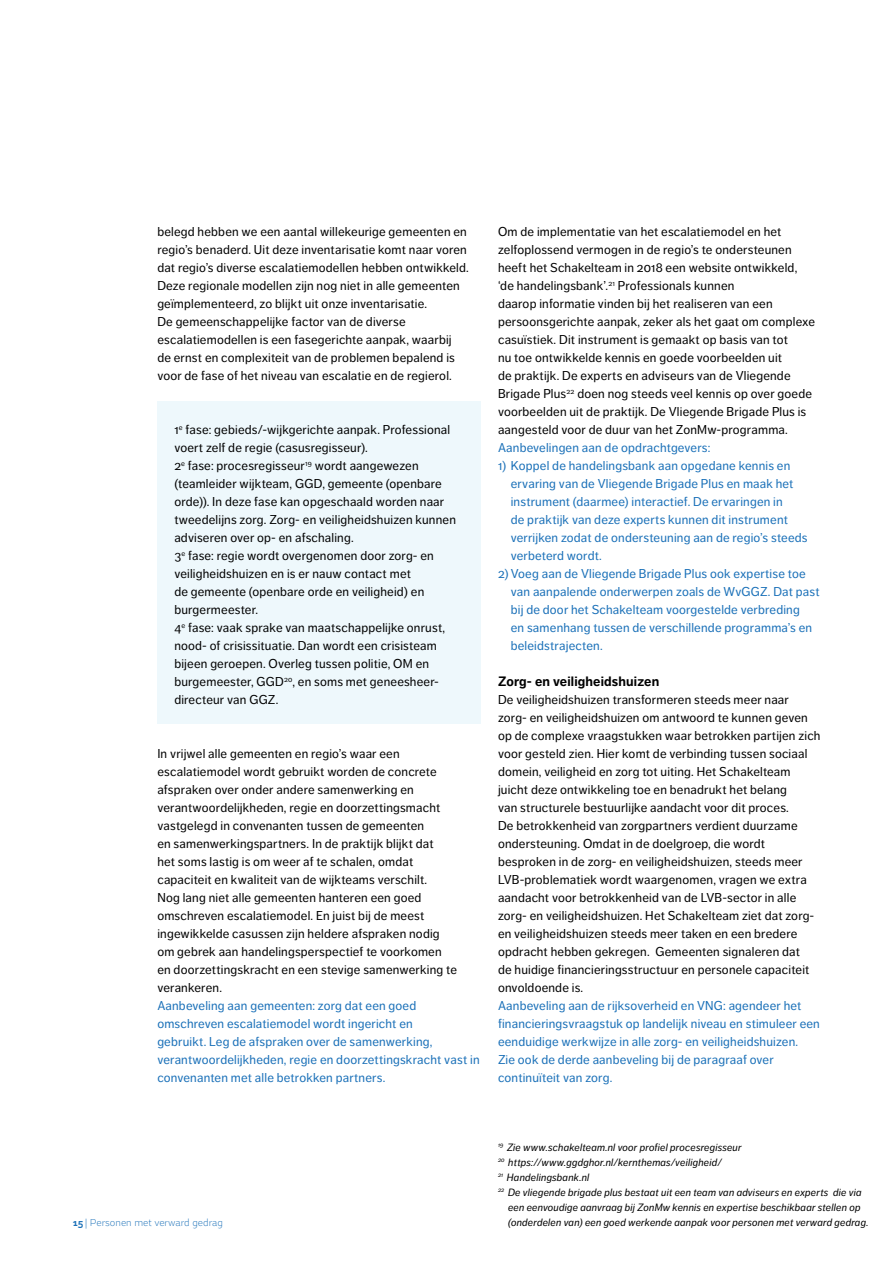
<style>
.page{position:relative;width:893px;height:1263px;background:#fff}
.page>*{position:absolute;margin:0;border:0;box-sizing:border-box;transform-origin:0 0}
.PmVG-subalineakop{font:700 13.5px "Dagny Pro";letter-spacing:.01em;color:#000}
._10_RO_Broodtekst{font:12.75px/18px "Dagny Pro";letter-spacing:.015em;color:#000}
._10_RO_Broodtekst-2{font:12.75px/18px "Dagny Pro";letter-spacing:.015em;color:#1a70b8}
.PmVG-figuur_bijschri{font:italic 10.5px/15px "Dagny Pro";letter-spacing:.02em;color:#000}
.t1{font:10.5px "Dupla";color:#1a70b8}
.s1{font-weight:700}
</style>
<div class="page">
<div style="left:157px;top:401px;width:323px;height:323px;background:#eef8fc"></div>
<p class="_10_RO_Broodtekst" style="left:157px;top:222px;width:313px">belegd hebben we een aantal willekeurige gemeenten en regio’s benaderd. Uit deze inventarisatie komt naar voren dat regio’s diverse escalatiemodellen hebben ontwikkeld.<br>Deze regionale modellen zijn nog niet in alle gemeenten geïmplementeerd, zo blijkt uit onze inventarisatie.<br>De gemeenschappelijke factor van de diverse escalatiemodellen is een fasegerichte aanpak, waarbij<br>de ernst en complexiteit van de problemen bepalend is voor de fase of het niveau van escalatie en de regierol.</p>
<p class="_10_RO_Broodtekst" style="left:174px;top:420px;width:277px">1<sup>e</sup> fase: gebieds/-wijkgerichte aanpak. Professional voert zelf de regie (casusregisseur).</p>
<p class="_10_RO_Broodtekst" style="left:174px;top:456px;width:283px">2<sup>e</sup> fase: procesregisseur<sup>19</sup> wordt aangewezen (teamleider wijkteam, GGD, gemeente (openbare orde)). In deze fase kan opgeschaald worden naar tweedelijns zorg. Zorg- en veiligheidshuizen kunnen adviseren over op- en afschaling.</p>
<p class="_10_RO_Broodtekst" style="left:174px;top:546px;width:261px">3<sup>e</sup> fase: regie wordt overgenomen door zorg- en veiligheidshuizen en is er nauw contact met<br>de gemeente (openbare orde en veiligheid) en burgermeester.</p>
<p class="_10_RO_Broodtekst" style="left:174px;top:618px;width:272px">4<sup>e</sup> fase: vaak sprake van maatschappelijke onrust, nood- of crisissituatie. Dan wordt een crisisteam bijeen geroepen. Overleg tussen politie, OM en burgemeester, GGD<sup>20</sup>, en soms met geneesheer&shy;directeur van GGZ.</p>
<p class="_10_RO_Broodtekst" style="left:157px;top:744px;width:301px">In vrijwel alle gemeenten en regio’s waar een escalatiemodel wordt gebruikt worden de concrete afspraken over onder andere samenwerking en verantwoordelijkheden, regie en doorzettingsmacht vastgelegd in convenanten tussen de gemeenten<br>en samenwerkingspartners. In de praktijk blijkt dat<br>het soms lastig is om weer af te schalen, omdat capaciteit en kwaliteit van de wijkteams verschilt.<br>Nog lang niet alle gemeenten hanteren een goed omschreven escalatiemodel. En juist bij de meest ingewikkelde casussen zijn heldere afspraken nodig om gebrek aan handelingsperspectief te voorkomen en doorzettingskracht en een stevige samenwerking te verankeren.</p>
<p class="_10_RO_Broodtekst-2" style="left:157px;top:996px;width:324px">Aanbeveling aan gemeenten: zorg dat een goed omschreven escalatiemodel wordt ingericht en<br>gebruikt. Leg de afspraken over de samenwerking, verantwoordelijkheden, regie en doorzettingskracht vast in convenanten met alle betrokken partners.</p>
<p class="_10_RO_Broodtekst" style="left:498px;top:222px;width:319px">Om de implementatie van het escalatiemodel en het zelfoplossend vermogen in de regio’s te ondersteunen heeft het Schakelteam in 2018 een website ontwikkeld, ‘de handelingsbank’.<sup>21</sup> Professionals kunnen<br>daarop informatie vinden bij het realiseren van een persoonsgerichte aanpak, zeker als het gaat om complexe casuïstiek. Dit instrument is gemaakt op basis van tot<br>nu toe ontwikkelde kennis en goede voorbeelden uit<br>de praktijk. De experts en adviseurs van de Vliegende Brigade Plus<sup>22</sup> doen nog steeds veel kennis op over goede voorbeelden uit de praktijk. De Vliegende Brigade Plus is aangesteld voor de duur van het ZonMw-programma.</p>
<p class="_10_RO_Broodtekst-2" style="left:498px;top:438px;width:214px">Aanbevelingen aan de opdrachtgevers:</p>
<p class="_10_RO_Broodtekst-2" style="left:511px;top:456px;width:298px;text-indent:-13px">1) Koppel de handelingsbank aan opgedane kennis en ervaring van de Vliegende Brigade Plus en maak het instrument (daarmee) interactief. De ervaringen in<br>de praktijk van deze experts kunnen dit instrument verrijken zodat de ondersteuning aan de regio’s steeds verbeterd wordt.</p>
<p class="_10_RO_Broodtekst-2" style="left:511px;top:564px;width:310px;text-indent:-13px">2) Voeg aan de Vliegende Brigade Plus ook expertise toe van aanpalende onderwerpen zoals de WvGGZ. Dat past bij de door het Schakelteam voorgestelde verbreding<br>en samenhang tussen de verschillende programma’s en beleidstrajecten.</p>
<p class="PmVG-subalineakop" style="left:498px;top:673px;width:163px">Zorg- en veiligheidshuizen</p>
<p class="_10_RO_Broodtekst" style="left:498px;top:690px;width:324px">De veiligheidshuizen transformeren steeds meer naar zorg- en veiligheidshuizen om antwoord te kunnen geven op de complexe vraagstukken waar betrokken partijen zich voor gesteld zien. Hier komt de verbinding tussen sociaal domein, veiligheid en zorg tot uiting. Het Schakelteam juicht deze ontwikkeling toe en benadrukt het belang<br>van structurele bestuurlijke aandacht voor dit proces.<br>De betrokkenheid van zorgpartners verdient duurzame ondersteuning. Omdat in de doelgroep, die wordt besproken in de zorg- en veiligheidshuizen, steeds meer LVB-problematiek wordt waargenomen, vragen we extra aandacht voor betrokkenheid van de LVB-sector in alle zorg- en veiligheidshuizen. Het Schakelteam ziet dat zorg&shy;en veiligheidshuizen steeds meer taken en een bredere opdracht hebben gekregen. Gemeenten signaleren dat<br>de huidige financieringsstructuur en personele capaciteit onvoldoende is.</p>
<p class="_10_RO_Broodtekst-2" style="left:498px;top:996px;width:323px">Aanbeveling aan de rijksoverheid en VNG: agendeer het financieringsvraagstuk op landelijk niveau en stimuleer een eenduidige werkwijze in alle zorg- en veiligheidshuizen.</p>
<p class="_10_RO_Broodtekst-2" style="left:498px;top:1050px;width:277px">Zie ook de derde aanbeveling bij de paragraaf over continuïteit van zorg.</p>
<p class="t1" style="left:73px;top:1215px;width:152px"><span class="s1">15</span> | Personen met verward gedrag</p>
<p class="PmVG-figuur_bijschri" style="left:498px;top:1140px;width:245px"><sup>19</sup> Zie www.schakelteam.nl voor profiel procesregisseur</p>
<p class="PmVG-figuur_bijschri" style="left:498px;top:1155px;width:226px"><sup>20</sup> https://www.ggdghor.nl/kernthemas/veiligheid/</p>
<p class="PmVG-figuur_bijschri" style="left:498px;top:1170px;width:93px"><sup>21</sup> Handelingsbank.nl</p>
<p class="PmVG-figuur_bijschri" style="left:508px;top:1185px;width:362px;text-indent:-10px"><sup>22</sup> De vliegende brigade plus bestaat uit een team van adviseurs en experts die via een eenvoudige aanvraag bij ZonMw kennis en expertise beschikbaar stellen op (onderdelen van) een goed werkende aanpak voor personen met verward gedrag.</p>
</div>
